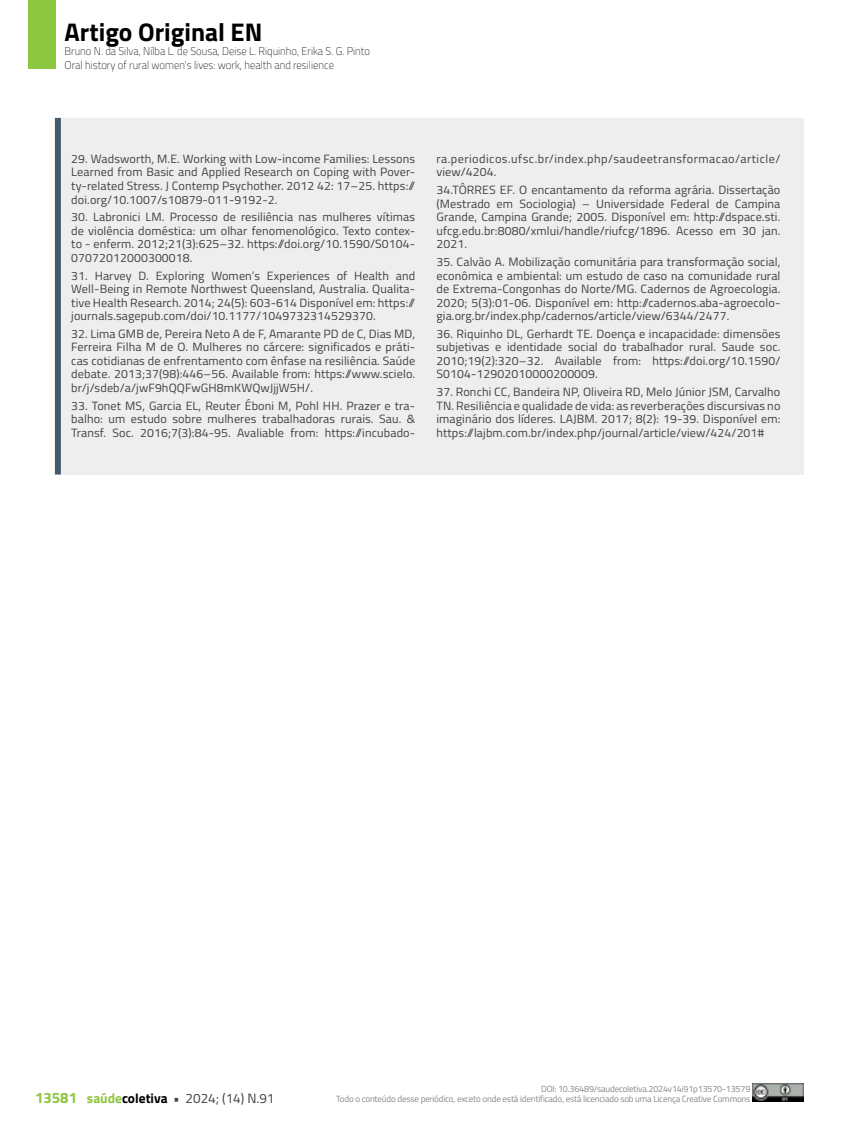
<style>
.page{position:relative;width:859px;height:1132px;background:#fff}
.page>*{position:absolute;margin:0;border:0;box-sizing:border-box;transform-origin:0 0}
.t1{font:700 25.5px "Titillium";color:#000}
.t2{font:13.5px "Titillium";color:#414042}
.t3{font:12px/13.5px "Titillium";letter-spacing:.01em;color:#414042;text-align:justify}
.t4{font:12px/13.5px "Titillium";letter-spacing:.04em;color:#414042}
.t5{font:100 11.25px/13.5px "Titillium";color:#000;scale:.95 1}
.t6{font:9px/9.4px "Titillium";letter-spacing:-.02em;color:#87878c;text-align:right}
.s1{font-weight:700;font-size:15px;color:#8dc63f}
.s2{font-weight:700;color:#8dc63f}
.s3{font-weight:700;color:#000}
.s4{font-weight:700}
</style>
<div class="page">
<div style="left:28px;top:0;width:27px;height:69px;background:#8dc63f"></div>
<img style="left:752px;top:1083px;width:52px;height:17px">
<div style="left:55px;top:118px;width:749px;height:356px;background:#eeeeef"></div>
<div style="left:55px;top:118px;width:6px;height:356px;background:#455a6c"></div>
<h1 class="t1" style="left:65px;top:12px;width:199px">Artigo Original EN</h1>
<p class="t5" style="left:65px;top:44px;width:323px">Bruno N. da Silva, Nílba L. de Sousa, Deise L. Riquinho, Erika S. G. Pinto<br>Oral history of rural women's lives: work, health and resilience</p>
<p class="t3" style="left:71px;top:151px;width:345px">29. Wadsworth, M.E. Working with Low-income Families: Lessons Learned from Basic and Applied Research on Coping with Pover&shy;ty-related Stress. J Contemp Psychother. 2012 42: 17–25. https:// doi.org/10.1007/s10879-011-9192-2.</p>
<p class="t3" style="left:71px;top:210px;width:345px">30. Labronici LM. Processo de resiliência nas mulheres vítimas de violência doméstica: um olhar fenomenológico. Texto contex&shy;to - enferm. 2012;21(3):625–32. https://doi.org/10.1590/S0104- 07072012000300018.</p>
<p class="t3" style="left:71px;top:268px;width:345px">31. Harvey D. Exploring Women’s Experiences of Health and Well-Being in Remote Northwest Queensland, Australia. Qualita&shy;tive Health Research. 2014; 24(5): 603-614 Disponível em: https:// journals.sagepub.com/doi/10.1177/1049732314529370.</p>
<p class="t3" style="left:71px;top:326px;width:345px">32. Lima GMB de, Pereira Neto A de F, Amarante PD de C, Dias MD, Ferreira Filha M de O. Mulheres no cárcere: significados e práti&shy;cas cotidianas de enfrentamento com ênfase na resiliência. Saúde debate. 2013;37(98):446–56. Available from: https://www.scielo. br/j/sdeb/a/jwF9hQQFwGH8mKWQwJjjW5H/.</p>
<p class="t3" style="left:71px;top:398px;width:345px">33. Tonet MS, Garcia EL, Reuter Éboni M, Pohl HH. Prazer e tra&shy;balho: um estudo sobre mulheres trabalhadoras rurais. Sau. &amp; Transf. Soc. 2016;7(3):84-95. Avaliable from: https://incubado-</p>
<p class="t4" style="left:436px;top:151px;width:345px">ra.periodicos.ufsc.br/index.php/saudeetransformacao/article/ view/4204.</p>
<p class="t3" style="left:436px;top:183px;width:345px">34.TÔRRES EF. O encantamento da reforma agrária. Dissertação (Mestrado em Sociologia) – Universidade Federal de Campina Grande, Campina Grande; 2005. Disponível em: http://dspace.sti. ufcg.edu.br:8080/xmlui/handle/riufcg/1896. Acesso em 30 jan.<br>2021.</p>
<p class="t3" style="left:436px;top:254px;width:345px">35. Calvão A. Mobilização comunitária para transformação social, econômica e ambiental: um estudo de caso na comunidade rural de Extrema-Congonhas do Norte/MG. Cadernos de Agroecologia.<br>2020; 5(3):01-06. Disponível em: http://cadernos.aba-agroecolo&shy;gia.org.br/index.php/cadernos/article/view/6344/2477.</p>
<p class="t3" style="left:436px;top:326px;width:345px">36. Riquinho DL, Gerhardt TE. Doença e incapacidade: dimensões subjetivas e identidade social do trabalhador rural. Saude soc.<br>2010;19(2):320–32. Available from: https://doi.org/10.1590/ S0104-12902010000200009.</p>
<p class="t3" style="left:436px;top:384px;width:345px">37. Ronchi CC, Bandeira NP, Oliveira RD, Melo Júnior JSM, Carvalho TN. Resiliência e qualidade de vida: as reverberações discursivas no imaginário dos líderes. LAJBM. 2017; 8(2): 19-39. Disponível em: https://lajbm.com.br/index.php/journal/article/view/424/201#</p>
<p class="t2" style="left:35px;top:1087px;width:241px"><span class="s1">13581</span> <span class="s2">saúde</span><span class="s3">coletiva</span> <span class="s4">•</span> 2024; (14) N.91</p>
<p class="t6" style="left:336px;top:1083px;width:416px">DOI: 10.36489/saudecoletiva.2024v14i91p13570-13579<br>Todo o conteúdo desse periódico, exceto onde está identificado, está licenciado sob uma Licença Creative Commons</p>
</div>
